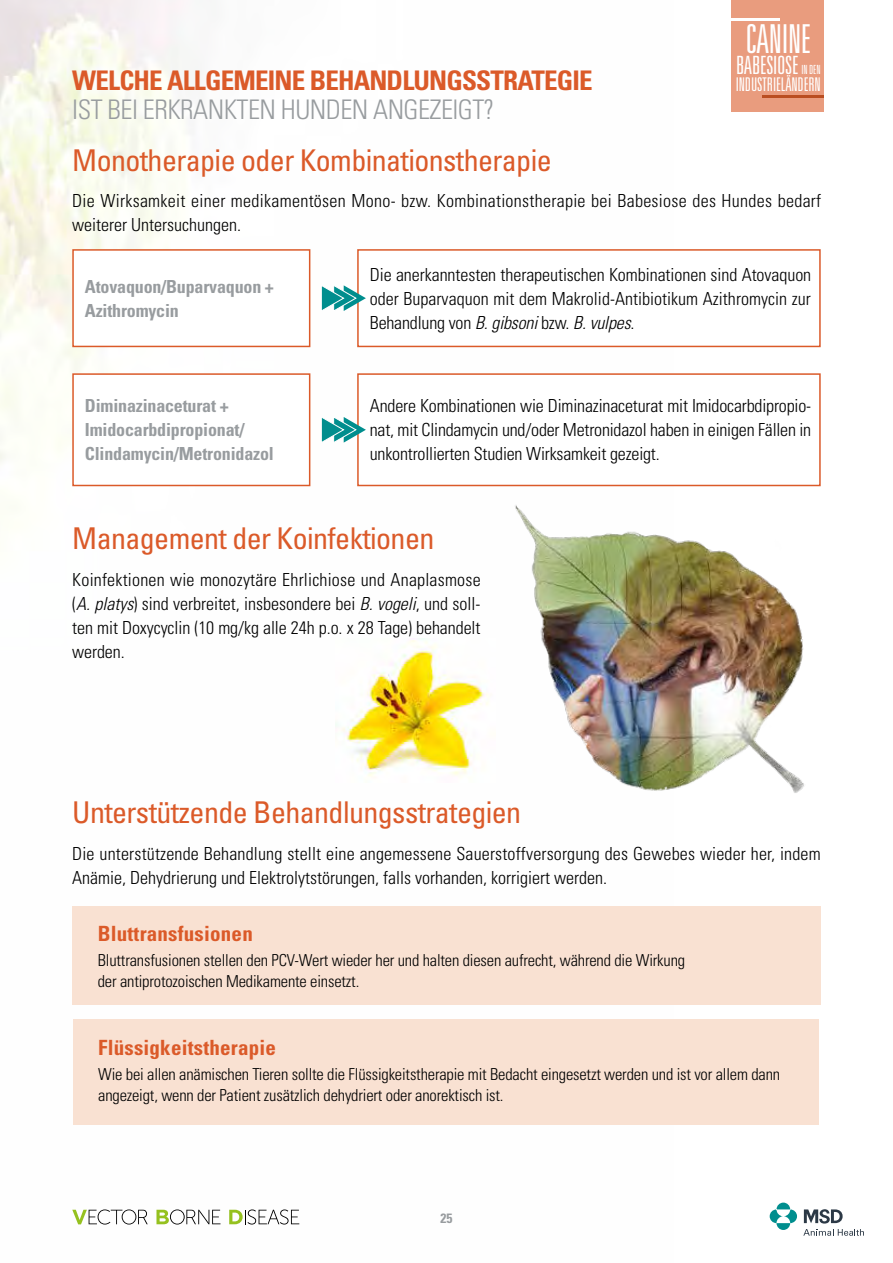
<style>
.page{position:relative;width:893px;height:1263px;background:#fff}
.page>*{position:absolute;margin:0;border:0;box-sizing:border-box;transform-origin:0 0}
.t1{font:300 ultra-condensed 39.9px "Univers LT Std";letter-spacing:-.01em;color:#fff}
.t2{font:condensed 30px "Univers LT Std";letter-spacing:-.02em;color:#db5a29}
.t3{font:700 condensed 27px "Univers LT Std";letter-spacing:-.03em;color:#db5a29}
.t4{font:300 condensed 27px "Univers LT Std";letter-spacing:-.02em;color:#989c9f}
.t5{font:300 ultra-condensed 25.2px "Univers LT Std";letter-spacing:-.01em;color:#fff}
.t6{font:700 condensed 21px "Univers LT Std";letter-spacing:.01em;color:#db5a29}
.t7{font:300 ultra-condensed 18.9px "Univers LT Std";letter-spacing:-.01em;color:#fff}
.t8{font:300 condensed 18px/24px "Univers LT Std";color:#000;text-align:justify}
.t9{font:700 condensed 18px/24px "Univers LT Std";letter-spacing:-.01em;color:#989c9f}
.t10{font:300 condensed 16.5px/21px "Univers LT Std";letter-spacing:-.01em;color:#000}
.t11{font:700 condensed 13.5px "Univers LT Std";color:#989c9f}
.s1{font-size:12.6px}
.s2{font-style:italic}
</style>
<div class="page">
<img style="left:0;top:0;width:673px;height:1225px">
<svg style="left:72px;top:1209px;width:76px;height:15px"></svg>
<svg style="left:156px;top:1209px;width:64px;height:15px"></svg>
<svg style="left:229px;top:1209px;width:70px;height:15px"></svg>
<div style="left:731px;top:0;width:93px;height:112px;background:#e99c7e"></div>
<hr style="left:731px;top:18px;width:49px;height:3px;background:#fff">
<hr style="left:763px;top:95px;width:61px;height:3px;background:#ba4e21">
<svg style="left:770px;top:1202px;width:27px;height:28px"></svg>
<svg style="left:804px;top:1209px;width:39px;height:14px"></svg>
<svg style="left:803px;top:1229px;width:61px;height:7px"></svg>
<div style="left:73px;top:906px;width:748px;height:98px;background:#f9e1d2"></div>
<div style="left:73px;top:1019px;width:746px;height:106px;background:#f9e1d2"></div>
<div style="left:358px;top:250px;width:462px;height:96px;background:#fff"></div>
<div style="left:357px;top:249px;width:464px;height:98px;border:2px solid #db5a29"></div>
<div style="left:358px;top:374px;width:462px;height:111px;background:#fff"></div>
<div style="left:357px;top:373px;width:464px;height:113px;border:2px solid #db5a29"></div>
<div style="left:73px;top:250px;width:237px;height:96px;background:#fff"></div>
<div style="left:72px;top:249px;width:238px;height:98px;border:2px solid #db5a29"></div>
<div style="left:73px;top:374px;width:237px;height:111px;background:#fff"></div>
<div style="left:72px;top:373px;width:238px;height:113px;border:2px solid #db5a29"></div>
<svg style="left:321px;top:284px;width:45px;height:28px"></svg>
<svg style="left:321px;top:416px;width:45px;height:28px"></svg>
<img style="left:505px;top:496px;width:299px;height:310px">
<img style="left:335px;top:638px;width:160px;height:145px">
<h1 class="t1" style="left:745px;top:18px;width:67px">CANINE</h1>
<h3 class="t5" style="left:736px;top:52px;width:86px">BABESIOSE <span class="s1">IN DEN</span></h3>
<p class="t7" style="left:736px;top:75px;width:86px">INDUSTRIELÄNDERN</p>
<h3 class="t3" style="left:72px;top:64px;width:522px">WELCHE ALLGEMEINE BEHANDLUNGSSTRATEGIE</h3>
<h3 class="t4" style="left:72px;top:93px;width:424px">IST BEI ERKRANKTEN HUNDEN ANGEZEIGT?</h3>
<h2 class="t2" style="left:72px;top:141px;width:481px">Monotherapie oder Kombinationstherapie</h2>
<p class="t8" style="left:72px;top:189px;width:750px">Die Wirksamkeit einer medikamentösen Mono- bzw. Kombinationstherapie bei Babesiose des Hundes bedarf weiterer Untersuchungen.</p>
<p class="t9" style="left:85px;top:274px;width:191px">Atovaquon/Buparvaquon +<br>Azithromycin</p>
<p class="t9" style="left:85px;top:394px;width:190px">Diminazinaceturat +<br>Imidocarbdipropionat/<br>Clindamycin/Metronidazol</p>
<p class="t8" style="left:370px;top:262px;width:443px">Die anerkanntesten therapeutischen Kombinationen sind Atovaquon oder Buparvaquon mit dem Makrolid-Antibiotikum Azithromycin zur Behandlung von <span class="s2">B. gibsoni</span> bzw. <span class="s2">B. vulpes</span>.</p>
<p class="t8" style="left:370px;top:394px;width:443px">Andere Kombinationen wie Diminazinaceturat mit Imidocarbdipropio&shy;nat, mit Clindamycin und/oder Metronidazol haben in einigen Fällen in unkontrollierten Studien Wirksamkeit gezeigt.</p>
<h2 class="t2" style="left:72px;top:519px;width:364px">Management der Koinfektionen</h2>
<p class="t8" style="left:72px;top:567px;width:410px">Koinfektionen wie monozytäre Ehrlichiose und Anaplasmose (<span class="s2">A. platys</span>) sind verbreitet, insbesondere bei <span class="s2">B. vogeli</span>, und soll&shy;ten mit Doxycyclin (10 mg/kg alle 24h p.o. x 28 Tage) behandelt werden.</p>
<h2 class="t2" style="left:72px;top:794px;width:450px">Unterstützende Behandlungsstrategien</h2>
<p class="t8" style="left:72px;top:842px;width:750px">Die unterstützende Behandlung stellt eine angemessene Sauerstoffversorgung des Gewebes wieder her, indem<br>Anämie, Dehydrierung und Elektrolytstörungen, falls vorhanden, korrigiert werden.</p>
<p class="t6" style="left:98px;top:920px;width:157px">Bluttransfusionen</p>
<p class="t10" style="left:98px;top:950px;width:589px">Bluttransfusionen stellen den PCV-Wert wieder her und halten diesen aufrecht, während die Wirkung der antiprotozoischen Medikamente einsetzt.</p>
<p class="t6" style="left:98px;top:1034px;width:179px">Flüssigkeitstherapie</p>
<p class="t10" style="left:98px;top:1063px;width:683px">Wie bei allen anämischen Tieren sollte die Flüssigkeitstherapie mit Bedacht eingesetzt werden und ist vor allem dann angezeigt, wenn der Patient zusätzlich dehydriert oder anorektisch ist.</p>
<p class="t11" style="left:441px;top:1210px;width:13px">25</p>
</div>
